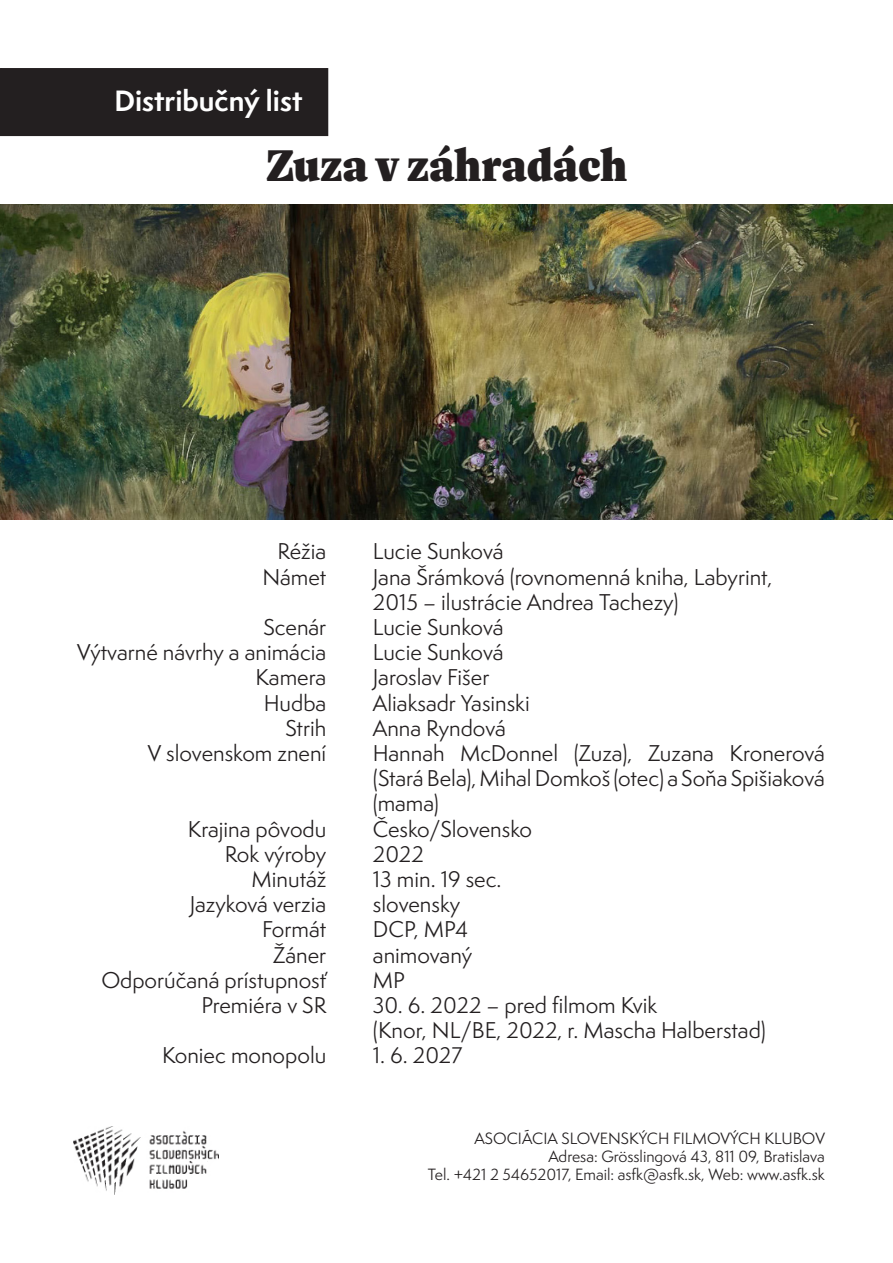
<style>
.page{position:relative;width:893px;height:1263px;background:#fff}
.page>*{position:absolute;margin:0;border:0;box-sizing:border-box;transform-origin:0 0}
.Paragraph_Style_1{font:900 45px "Dashiell Bright";letter-spacing:-.005em;color:#231f20}
.t1{font:700 27px "Semplicita Pro";color:#fff}
.t2{font:21px/25.2px "Semplicita Pro";color:#231f20;text-align:justify}
.t3{font:15px/18px "Semplicita Pro";color:#231f20;text-align:right}
</style>
<div class="page">
<div style="left:1px;top:69px;width:327px;height:66px;background:#231f20"></div>
<div style="left:0;top:68px;width:328px;height:68px;border:2px solid #231f20"></div>
<img style="left:73px;top:1127px;width:145px;height:68px">
<img style="left:0;top:204px;width:893px;height:315px">
<p class="t1" style="left:115px;top:81px;width:189px">Distribučný list</p>
<p class="Paragraph_Style_1" style="left:266px;top:137px;width:363px">Zuza v záhradách</p>
<p class="t2" style="left:278px;top:539px;width:50px">Réžia</p>
<p class="t2" style="left:262px;top:564px;width:65px">Námet</p>
<p class="t2" style="left:263px;top:614px;width:64px">Scenár</p>
<p class="t2" style="left:77px;top:639px;width:250px">Výtvarné návrhy a animácia</p>
<p class="t2" style="left:256px;top:665px;width:72px">Kamera</p>
<p class="t2" style="left:264px;top:690px;width:64px">Hudba</p>
<p class="t2" style="left:286px;top:715px;width:42px">Strih</p>
<p class="t2" style="left:148px;top:740px;width:180px">V slovenskom znení</p>
<p class="t2" style="left:188px;top:816px;width:140px">Krajina pôvodu</p>
<p class="t2" style="left:225px;top:841px;width:103px">Rok výroby</p>
<p class="t2" style="left:252px;top:866px;width:76px">Minutáž</p>
<p class="t2" style="left:190px;top:891px;width:138px">Jazyková verzia</p>
<p class="t2" style="left:262px;top:917px;width:66px">Formát</p>
<p class="t2" style="left:273px;top:942px;width:55px">Žáner</p>
<p class="t2" style="left:101px;top:967px;width:226px">Odporúčaná prístupnosť</p>
<p class="t2" style="left:201px;top:992px;width:126px">Premiéra v SR</p>
<p class="t2" style="left:162px;top:1043px;width:166px">Koniec monopolu</p>
<p class="t2" style="left:373px;top:539px;width:132px">Lucie Sunková</p>
<p class="t2" style="left:373px;top:564px;width:401px">Jana Šrámková (rovnomenná kniha, Labyrint,</p>
<p class="t2" style="left:373px;top:589px;width:307px">2015 – ilustrácie Andrea Tachezy)</p>
<p class="t2" style="left:373px;top:614px;width:132px">Lucie Sunková</p>
<p class="t2" style="left:373px;top:639px;width:132px">Lucie Sunková</p>
<p class="t2" style="left:373px;top:665px;width:118px">Jaroslav Fišer</p>
<p class="t2" style="left:373px;top:690px;width:158px">Aliaksadr Yasinski</p>
<p class="t2" style="left:373px;top:715px;width:135px">Anna Ryndová</p>
<p class="t2" style="left:373px;top:740px;width:454px">Hannah McDonnel (Zuza), Zuzana Kronerová (Stará Bela), Mihal Domkoš (otec) a Soňa Spišiaková (mama)</p>
<p class="t2" style="left:373px;top:816px;width:161px">Česko/Slovensko</p>
<p class="t2" style="left:373px;top:841px;width:52px">2022</p>
<p class="t2" style="left:373px;top:866px;width:130px">13 min. 19 sec.</p>
<p class="t2" style="left:373px;top:891px;width:89px">slovensky</p>
<p class="t2" style="left:373px;top:917px;width:97px">DCP, MP4</p>
<p class="t2" style="left:373px;top:942px;width:101px">animovaný</p>
<p class="t2" style="left:373px;top:967px;width:34px">MP</p>
<p class="t2" style="left:373px;top:992px;width:286px">30. 6. 2022 – pred filmom Kvik</p>
<p class="t2" style="left:373px;top:1017px;width:395px">(Knor, NL/BE, 2022, r. Mascha Halberstad)</p>
<p class="t2" style="left:373px;top:1043px;width:91px">1. 6. 2027</p>
<p class="t3" style="left:428px;top:1129px;width:399px">ASOCIÁCIA SLOVENSKÝCH FILMOVÝCH KLUBOV<br>Adresa: Grösslingová 43, 811 09, Bratislava<br>Tel. +421 2 54652017, Email: asfk@asfk.sk, Web: www.asfk.sk</p>
</div>
